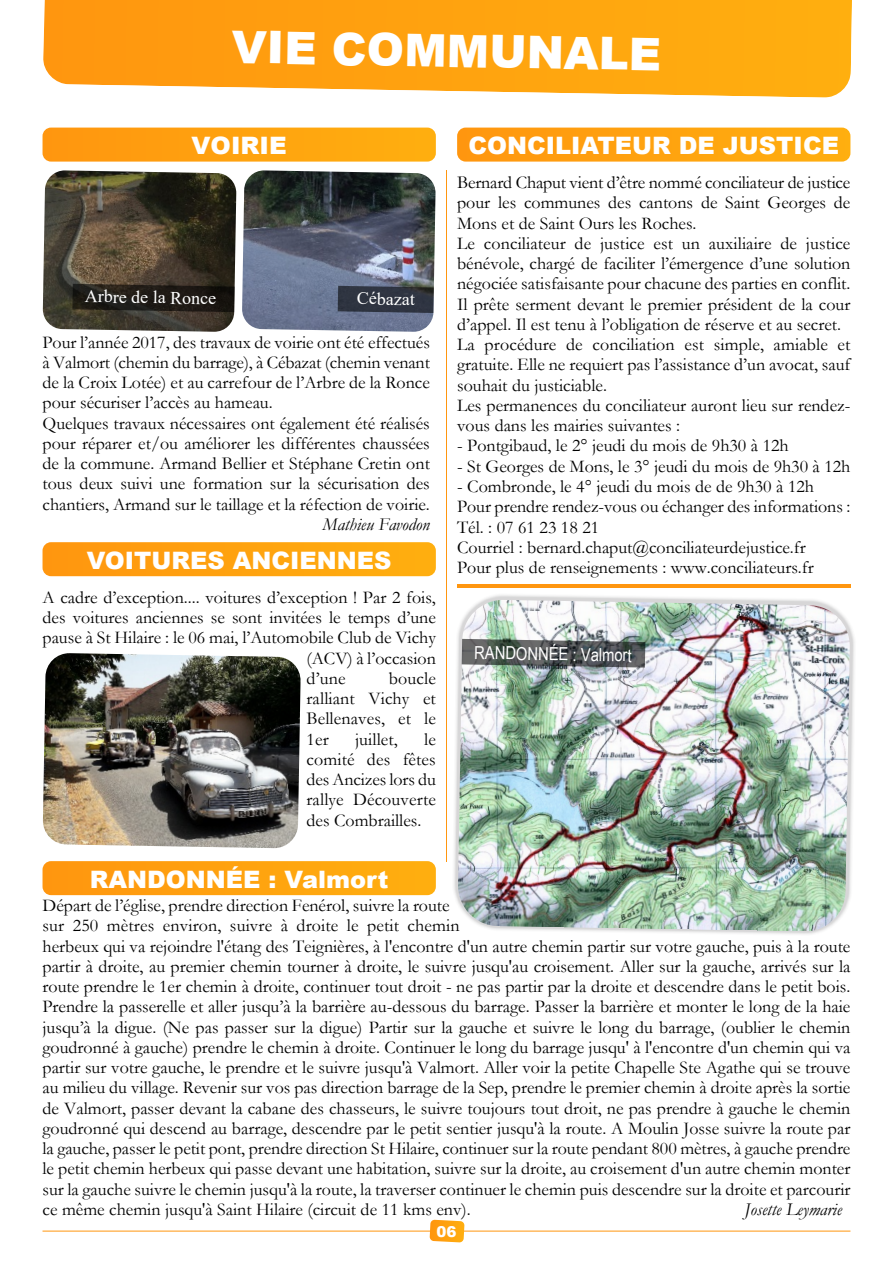
<style>
.page{position:relative;width:893px;height:1263px;background:#fff}
.page>*{position:absolute;margin:0;border:0;box-sizing:border-box;transform-origin:0 0}
.t1{font:900 45px "Arial";color:#fff}
.t2{font:900 24px "Arial";color:#fff}
.t3{font:18px/20.2px "Garamond";color:#000}
.t4{font:italic 18px "Garamond";color:#000}
.t5{font:18px "Times New Roman";color:#fff}
.t6{font:18px "Arial Narrow";color:#fff}
.t7{font:900 15px "Arial";color:#fff}
</style>
<div class="page">
<hr style="left:43px;top:1231px;width:807px;height:1px;background:#ff960f">
<svg style="left:430px;top:1220px;width:34px;height:22px"></svg>
<img style="left:454px;top:595px;width:401px;height:339px">
<img style="left:458px;top:599px;width:392px;height:333px">
<svg style="left:462px;top:639px;width:183px;height:28px;background:#565c5c"></svg>
<div style="left:43px;top:861px;width:393px;height:34px;background:#ffa20f;border-radius:9px"></div>
<hr style="left:457px;top:585px;width:393px;height:3px;background:#ff960f">
<div style="left:457px;top:128px;width:393px;height:34px;background:#ffa20f;border-radius:9px"></div>
<div style="left:43px;top:542px;width:393px;height:34px;background:#ffa20f;border-radius:9px"></div>
<hr style="left:446px;top:170px;width:1px;height:691px;background:#ff960f">
<img style="left:43px;top:653px;width:258px;height:195px">
<img style="left:242px;top:170px;width:194px;height:162px">
<svg style="left:338px;top:286px;width:96px;height:27px;background:#313743"></svg>
<img style="left:43px;top:170px;width:193px;height:162px">
<svg style="left:72px;top:284px;width:163px;height:28px;background:#221e18"></svg>
<div style="left:43px;top:128px;width:393px;height:34px;background:#ffa20f;border-radius:9px"></div>
<svg style="left:43px;top:0;width:809px;height:98px;background:#ffa921"></svg>
<h1 class="t1" style="left:232px;top:31px;width:431px;rotate:1deg">VIE COMMUNALE</h1>
<h2 class="t2" style="left:192px;top:137px;width:97px">VOIRIE</h2>
<p class="t5" style="left:85px;top:290px;width:133px;rotate:1deg">Arbre de la Ronce</p>
<p class="t5" style="left:357px;top:292px;width:59px;rotate:1deg">Cébazat</p>
<p class="t3" style="left:43px;top:334px;width:389px">Pour l’année 2017, des travaux de voirie ont été effectués à Valmort (chemin du barrage), à Cébazat (chemin venant de la Croix Lotée) et au carrefour de l’Arbre de la Ronce pour sécuriser l’accès au hameau.<br>Quelques travaux nécessaires ont également été réalisés pour réparer et/ou améliorer les différentes chaussées de la commune. Armand Bellier et Stéphane Cretin ont tous deux suivi une formation sur la sécurisation des chantiers, Armand sur le taillage et la réfection de voirie.</p>
<p class="t4" style="left:323px;top:518px;width:109px">Mathieu Favodon</p>
<h2 class="t2" style="left:87px;top:551px;width:306px">VOITURES ANCIENNES</h2>
<p class="t3" style="left:43px;top:589px;width:395px">A cadre d’exception.... voitures d’exception ! Par 2 fois,</p>
<p class="t3" style="left:43px;top:609px;width:395px">des voitures anciennes se sont invitées le temps d’une</p>
<p class="t3" style="left:43px;top:630px;width:395px">pause à St Hilaire : le 06 mai, l’Automobile Club de Vichy</p>
<p class="t3" style="left:306px;top:650px;width:131px">(ACV) à l’occasion</p>
<p class="t3" style="left:306px;top:670px;width:41px">d’une</p>
<p class="t3" style="left:306px;top:670px;width:131px;text-align:justify;text-indent:82px">boucle ralliant Vichy et Bellenaves, et le 1er</p>
<p class="t3" style="left:306px;top:731px;width:131px;text-align:justify;text-indent:118px">le comité des fêtes des Ancizes lors du rallye Découverte des Combrailles.</p>
<p class="t3" style="left:355px;top:731px;width:44px">juillet,</p>
<h2 class="t2" style="left:90px;top:870px;width:300px">RANDONNÉE : Valmort</h2>
<h2 class="t2" style="left:469px;top:137px;width:372px">CONCILIATEUR DE JUSTICE</h2>
<p class="t3" style="left:457px;top:174px;width:395px">Bernard Chaput vient d’être nommé conciliateur de justice pour les communes des cantons de Saint Georges de Mons et de Saint Ours les Roches.<br>Le conciliateur de justice est un auxiliaire de justice bénévole, chargé de faciliter l’émergence d’une solution négociée satisfaisante pour chacune des parties en conflit.<br>Il prête serment devant le premier président de la cour d’appel. Il est tenu à l’obligation de réserve et au secret.<br>La procédure de conciliation est simple, amiable et gratuite. Elle ne requiert pas l’assistance d’un avocat, sauf souhait du justiciable.<br>Les permanences du conciliateur auront lieu sur rendez&shy;vous dans les mairies suivantes :</p>
<p class="t3" style="left:457px;top:438px;width:333px">- Pontgibaud, le 2° jeudi du mois de 9h30 à 12h</p>
<p class="t3" style="left:457px;top:458px;width:395px">- St Georges de Mons, le 3° jeudi du mois de 9h30 à 12h</p>
<p class="t3" style="left:457px;top:478px;width:395px">- Combronde, le 4° jeudi du mois de de 9h30 à 12h Pour prendre rendez-vous ou échanger des informations :<br>Tél. : 07 61 23 18 21<br>Courriel : bernard.chaput@conciliateurdejustice.fr<br>Pour plus de renseignements : www.conciliateurs.fr</p>
<p class="t6" style="left:474px;top:646px;width:159px;rotate:1deg">RANDONNÉE : Valmort</p>
<p class="t3" style="left:43px;top:897px;width:809px">Départ de l’église, prendre direction Fenérol, suivre la route<br>sur 250 mètres environ, suivre à droite le petit chemin<br>herbeux qui va rejoindre l'étang des Teignières, à l'encontre d'un autre chemin partir sur votre gauche, puis à la route partir à droite, au premier chemin tourner à droite, le suivre jusqu'au croisement. Aller sur la gauche, arrivés sur la route prendre le 1er chemin à droite, continuer tout droit - ne pas partir par la droite et descendre dans le petit bois.<br>Prendre la passerelle et aller jusqu’à la barrière au-dessous du barrage. Passer la barrière et monter le long de la haie jusqu’à la digue. (Ne pas passer sur la digue) Partir sur la gauche et suivre le long du barrage, (oublier le chemin goudronné à gauche) prendre le chemin à droite. Continuer le long du barrage jusqu' à l'encontre d'un chemin qui va partir sur votre gauche, le prendre et le suivre jusqu'à Valmort. Aller voir la petite Chapelle Ste Agathe qui se trouve au milieu du village. Revenir sur vos pas direction barrage de la Sep, prendre le premier chemin à droite après la sortie de Valmort, passer devant la cabane des chasseurs, le suivre toujours tout droit, ne pas prendre à gauche le chemin goudronné qui descend au barrage, descendre par le petit sentier jusqu'à la route. A Moulin Josse suivre la route par la gauche, passer le petit pont, prendre direction St Hilaire, continuer sur la route pendant 800 mètres, à gauche prendre le petit chemin herbeux qui passe devant une habitation, suivre sur la droite, au croisement d'un autre chemin monter sur la gauche suivre le chemin jusqu'à la route, la traverser continuer le chemin puis descendre sur la droite et parcourir ce même chemin jusqu'à Saint Hilaire (circuit de 11 kms env).</p>
<p class="t4" style="left:745px;top:1203px;width:99px">Josette Leymarie</p>
<p class="t7" style="left:436px;top:1226px;width:22px">06</p>
</div>
